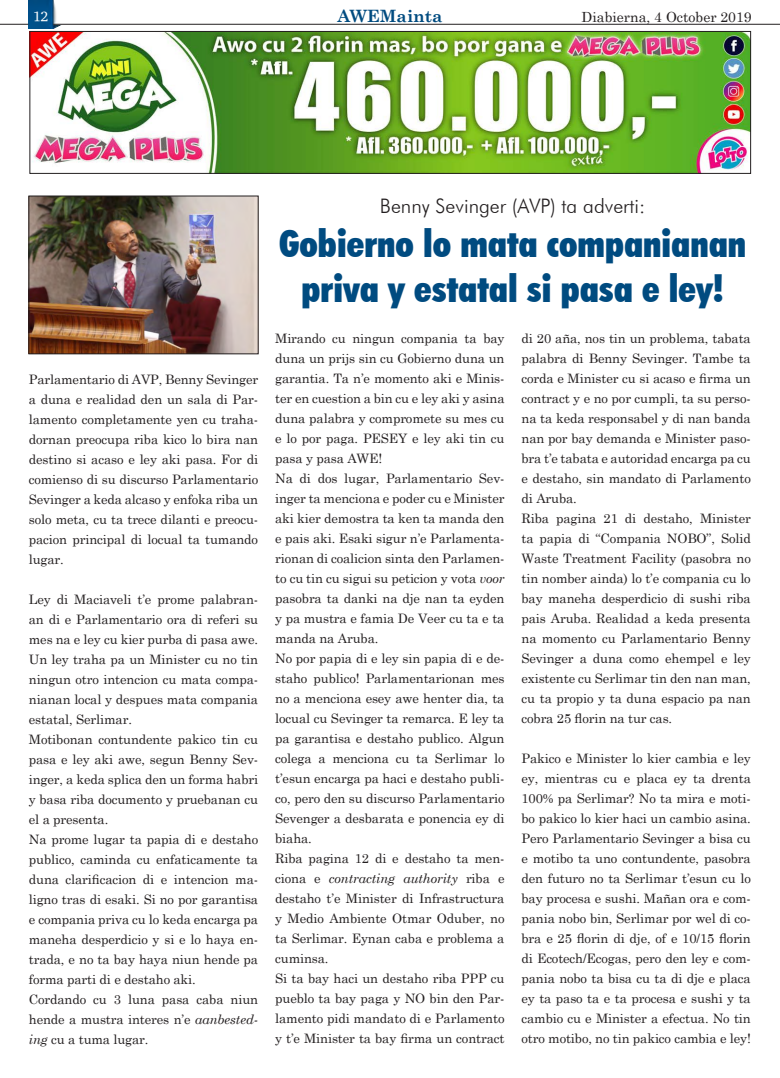
<style>
.page{position:relative;width:780px;height:1078px;background:#fff}
.page>*{position:absolute;margin:0;border:0;box-sizing:border-box;transform-origin:0 0}
.No_Spacing{font:900 condensed 37px/44.4px "Futura BT";color:#004b80;text-align:center}
.No_Spacing-2{font:300 20px "Futura BT";color:#231f20}
.Body_Text_14{font:700 17px "Century Schoolbook";color:#004b80}
.Body_Text_14-2{font:14px "Century Schoolbook";color:#231f20}
.t1{font:14px "Charter ITCTT";color:#fff}
.Body_Text_14-3{font:13px/20px "Century Schoolbook";letter-spacing:-.01em;color:#231f20;text-align:justify}
.s1{font-style:italic}
</style>
<div class="page">
<img style="left:28px;top:0;width:33px;height:28px">
<svg style="left:0;top:24px;width:28px;height:1px"></svg>
<hr style="left:53px;top:24px;width:727px;height:1px;background:#231f20">
<img style="left:32px;top:33px;width:716px;height:139px">
<div style="left:30px;top:31px;width:720px;height:143px;border:1px solid #231f20"></div>
<img style="left:31px;top:198px;width:225px;height:154px">
<div style="left:29px;top:196px;width:229px;height:158px;border:1px solid #231f20"></div>
<p class="t1" style="left:33px;top:7px;width:17px">12</p>
<p class="Body_Text_14" style="left:337px;top:3px;width:107px">AWEMainta</p>
<p class="Body_Text_14-2" style="left:581px;top:5px;width:171px">Diabierna, 4 October 2019</p>
<p class="Body_Text_14-3" style="left:29px;top:368px;width:231px">Parlamentario di AVP, Benny Sevinger a duna e realidad den un sala di Par&shy;lamento completamente yen cu traha&shy;dornan preocupa riba kico lo bira nan destino si acaso e ley aki pasa. For di comienso di su discurso Parlamentario Sevinger a keda alcaso y enfoka riba un solo meta, cu ta trece dilanti e preocu&shy;pacion principal di locual ta tumando lugar.</p>
<p class="Body_Text_14-3" style="left:29px;top:588px;width:231px">Ley di Maciaveli t’e prome palabran&shy;an di e Parlamentario ora di referi su mes na e ley cu kier purba di pasa awe.<br>Un ley traha pa un Minister cu no tin ningun otro intencion cu mata compa&shy;nianan local y despues mata compania estatal, Serlimar.</p>
<p class="Body_Text_14-3" style="left:29px;top:728px;width:231px">Motibonan contundente pakico tin cu pasa e ley aki awe, segun Benny Sev&shy;inger, a keda splica den un forma habri y basa riba documento y pruebanan cu el a presenta.</p>
<p class="Body_Text_14-3" style="left:29px;top:828px;width:231px">Na prome lugar ta papia di e destaho publico, caminda cu enfaticamente ta duna clarificacion di e intencion ma&shy;ligno tras di esaki. Si no por garantisa e compania priva cu lo keda encarga pa maneha desperdicio y si e lo haya en&shy;trada, e no ta bay haya niun hende pa forma parti di e destaho aki.</p>
<p class="Body_Text_14-3" style="left:29px;top:988px;width:231px">Cordando cu 3 luna pasa caba niun hende a mustra interes n’e <span class="s1">aanbested&shy;ing</span> cu a tuma lugar.</p>
<p class="No_Spacing-2" style="left:380px;top:194px;width:267px">Benny Sevinger (AVP) ta adverti:</p>
<p class="No_Spacing" style="left:279px;top:222px;width:468px">Gobierno lo mata companianan priva y estatal si pasa e ley!</p>
<p class="Body_Text_14-3" style="left:275px;top:327px;width:231px">Mirando cu ningun compania ta bay duna un prijs sin cu Gobierno duna un garantia. Ta n’e momento aki e Minis&shy;ter en cuestion a bin cu e ley aki y asina duna palabra y compromete su mes cu e lo por paga. PESEY e ley aki tin cu pasa y pasa AWE!</p>
<p class="Body_Text_14-3" style="left:275px;top:467px;width:231px">Na di dos lugar, Parlamentario Sev&shy;inger ta menciona e poder cu e Minister aki kier demostra ta ken ta manda den e pais aki. Esaki sigur n’e Parlamenta&shy;rionan di coalicion sinta den Parlamen&shy;to cu tin cu sigui su peticion y vota <span class="s1">voor </span>pasobra ta danki na dje nan ta eyden y pa mustra e famia De Veer cu ta e ta manda na Aruba.</p>
<p class="Body_Text_14-3" style="left:275px;top:647px;width:231px">No por papia di e ley sin papia di e de&shy;staho publico! Parlamentarionan mes no a menciona esey awe henter dia, ta locual cu Sevinger ta remarca. E ley ta pa garantisa e destaho publico. Algun colega a menciona cu ta Serlimar lo t’esun encarga pa haci e destaho publi&shy;co, pero den su discurso Parlamentario Sevenger a desbarata e ponencia ey di biaha.</p>
<p class="Body_Text_14-3" style="left:275px;top:846px;width:231px">Riba pagina 12 di e destaho ta men&shy;ciona e <span class="s1">contracting authority</span> riba e destaho t’e Minister di Infrastructura y Medio Ambiente Otmar Oduber, no ta Serlimar. Eynan caba e problema a cuminsa.</p>
<p class="Body_Text_14-3" style="left:275px;top:966px;width:231px">Si ta bay haci un destaho riba PPP cu pueblo ta bay paga y NO bin den Par&shy;lamento pidi mandato di e Parlamento y t’e Minister ta bay firma un contract</p>
<p class="Body_Text_14-3" style="left:521px;top:326px;width:231px">di 20 aña, nos tin un problema, tabata palabra di Benny Sevinger. Tambe ta corda e Minister cu si acaso e firma un contract y e no por cumpli, ta su perso&shy;na ta keda responsabel y di nan banda nan por bay demanda e Minister paso&shy;bra t’e tabata e autoridad encarga pa cu e destaho, sin mandato di Parlamento di Aruba.</p>
<p class="Body_Text_14-3" style="left:521px;top:506px;width:231px">Riba pagina 21 di destaho, Minister ta papia di “Compania NOBO”, Solid Waste Treatment Facility (pasobra no tin nomber ainda) lo t’e compania cu lo bay maneha desperdicio di sushi riba pais Aruba. Realidad a keda presenta na momento cu Parlamentario Benny Sevinger a duna como ehempel e ley existente cu Serlimar tin den nan man, cu ta propio y ta duna espacio pa nan cobra 25 florin na tur cas.</p>
<p class="Body_Text_14-3" style="left:521px;top:746px;width:231px">Pakico e Minister lo kier cambia e ley ey, mientras cu e placa ey ta drenta 100% pa Serlimar? No ta mira e moti&shy;bo pakico lo kier haci un cambio asina.<br>Pero Parlamentario Sevinger a bisa cu e motibo ta uno contundente, pasobra den futuro no ta Serlimar t’esun cu lo bay procesa e sushi. Mañan ora e com&shy;pania nobo bin, Serlimar por wel di co&shy;bra e 25 florin di dje, of e 10/15 florin di Ecotech/Ecogas, pero den ley e com&shy;pania nobo ta bisa cu ta di dje e placa ey ta paso ta e ta procesa e sushi y ta cambio cu e Minister a efectua. No tin otro motibo, no tin pakico cambia e ley!</p>
</div>
